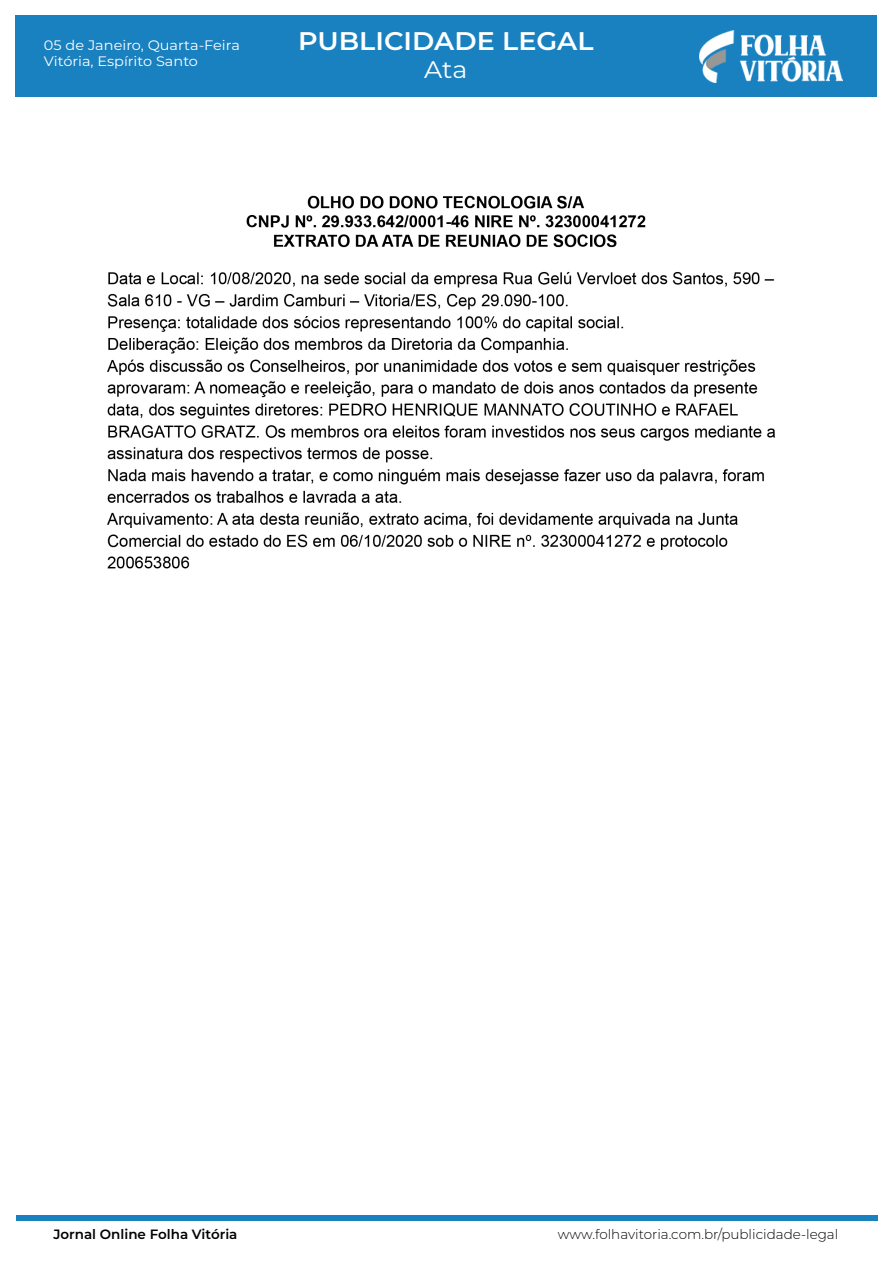
<style>
.page{position:relative;width:893px;height:1263px;background:#fff}
.page>*{position:absolute;margin:0;border:0;box-sizing:border-box;transform-origin:0 0}
.t1{font:600 25.5px "Montserrat";color:#fff;scale:1.06 1}
.t2{font:24px "Montserrat";color:#fff;scale:1.06 1}
.t3{font:13.65px/16.5px "Montserrat";color:#fff;scale:1.06 1}
.t4{font:300 13.5px "Montserrat";color:#000}
.t5{font:600 13.5px "Montserrat";color:#000}
</style>
<div class="page">
<div style="left:16px;top:15px;width:861px;height:82px;background:#1a81c0"></div>
<img style="left:700px;top:30px;width:143px;height:52px">
<div style="left:16px;top:1215px;width:861px;height:6px;background:#1a81c0"></div>
<img style="left:107px;top:195px;width:668px;height:374px">
<p class="t3" style="left:44px;top:36px;width:186px">05 de Janeiro, Quarta-Feira<br>Vitória, Espírito Santo</p>
<h1 class="t1" style="left:298px;top:23px;width:280px">PUBLICIDADE LEGAL</h1>
<h2 class="t2" style="left:424px;top:53px;width:42px">Ata</h2>
<p class="t5" style="left:53px;top:1224px;width:186px">Jornal Online Folha Vitória</p>
<p class="t4" style="left:558px;top:1225px;width:282px">www.folhavitoria.com.br/publicidade-legal</p>
</div>
